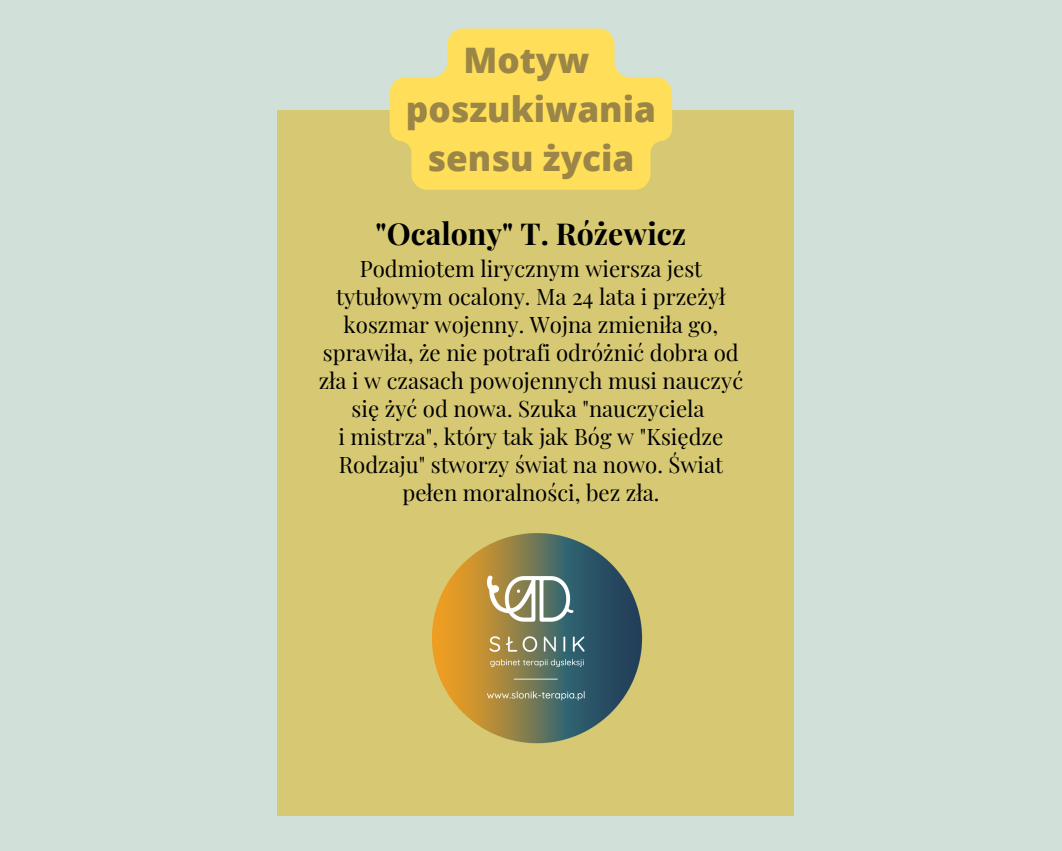
<style>
.page{position:relative;width:1062px;height:851px;background:#fff}
.page>*{position:absolute;margin:0;border:0;box-sizing:border-box;transform-origin:0 0}
.t1{font:800 35.1px/48.8px "Open Sans";color:#9b8547;text-align:center}
.t2{font:700 30.3px "Playfair Display";color:#000}
.t3{font:22.2px/28px "Playfair Display";color:#000;text-align:center}
</style>
<div class="page">
<div style="left:0;top:0;width:1062px;height:850px;background:#d1e1d9"></div>
<div style="left:277px;top:110px;width:517px;height:705px;background:#d7c973"></div>
<img style="left:432px;top:533px;width:211px;height:211px">
<svg style="left:390px;top:29px;width:282px;height:161px;fill:#ffde59"></svg>
<p class="t1" style="left:463px;top:35px;width:127px">Motyw</p>
<p class="t1" style="left:406px;top:84px;width:252px">poszukiwania sensu życia</p>
<p class="t2" style="left:376px;top:212px;width:312px">"Ocalony" T. Różewicz</p>
<p class="t3" style="left:319px;top:254px;width:424px">Podmiotem lirycznym wiersza jest tytułowym ocalony. Ma 24 lata i przeżył koszmar wojenny. Wojna zmieniła go, sprawiła, że nie potrafi odróżnić dobra od zła i w czasach powojennych musi nauczyć się żyć od nowa. Szuka "nauczyciela</p>
<p class="t3" style="left:338px;top:422px;width:386px">i mistrza", który tak jak Bóg w "Księdze<br>Rodzaju" stworzy świat na nowo. Świat pełen moralności, bez zła.</p>
</div>
